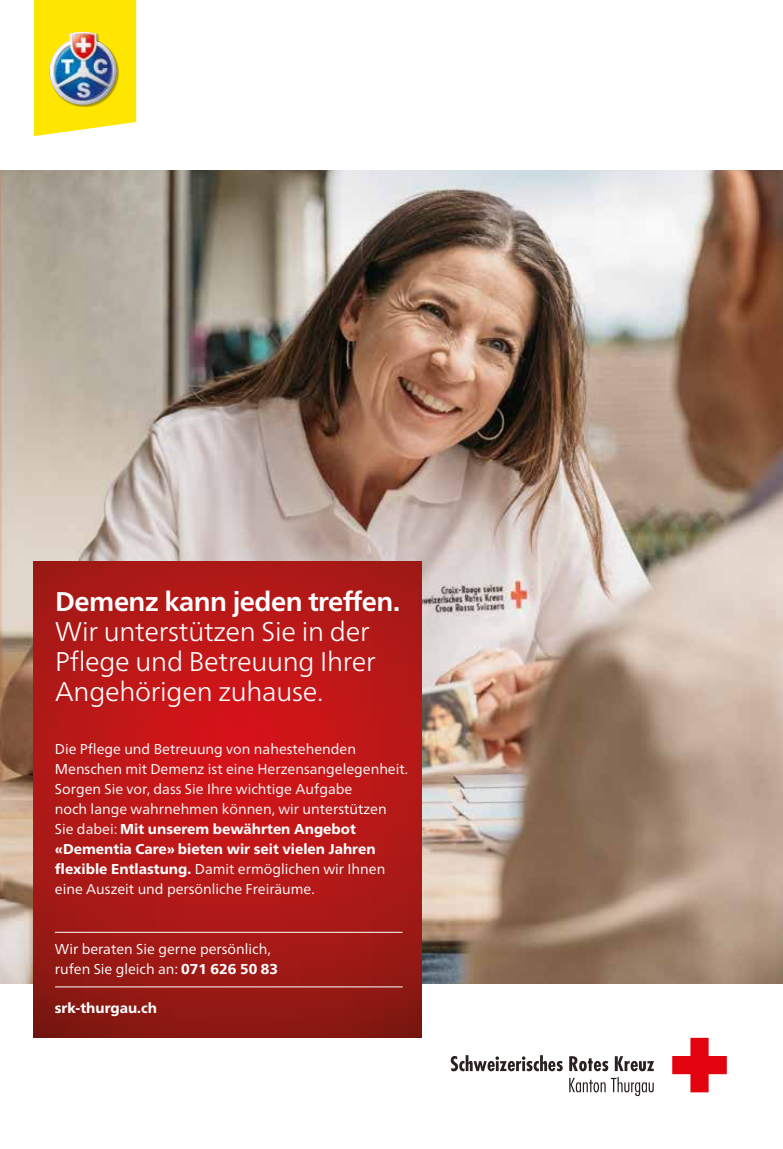
<style>
.page{position:relative;width:783px;height:1149px;background:#fff}
.page>*{position:absolute;margin:0;border:0;box-sizing:border-box;transform-origin:0 0}
.t1{font:300 27px/30px "Frutiger Neue LT Pro";letter-spacing:-.01em;color:#fff}
.t2{font:700 27px "Frutiger Neue LT Pro";letter-spacing:-.02em;color:#fff}
.t3{font:14.25px/20px "Frutiger Neue LT Pro";color:#fff}
.t4{font:800 14.25px "Frutiger Neue LT Pro";color:#fff}
.s1{font-weight:800}
</style>
<div class="page">
<svg style="left:34px;top:0;width:102px;height:136px;background:#ffe817"></svg>
<div style="left:46px;top:28px;width:76px;height:81px;background:#ffe600"></div>
<img style="left:73px;top:31px;width:46px;height:76px">
<img style="left:49px;top:32px;width:68px;height:73px">
<img style="left:0;top:170px;width:782px;height:813px">
<svg style="left:33px;top:562px;width:388px;height:474px;background:#b11817"></svg>
<svg style="left:672px;top:1037px;width:54px;height:54px"></svg>
<svg style="left:450px;top:1055px;width:112px;height:15px"></svg>
<svg style="left:569px;top:1056px;width:39px;height:14px"></svg>
<svg style="left:614px;top:1056px;width:40px;height:14px"></svg>
<svg style="left:569px;top:1077px;width:84px;height:18px"></svg>
<hr style="left:55px;top:931px;width:347px;height:1px;background:#fff">
<hr style="left:55px;top:986px;width:347px;height:1px;background:#fff">
<h1 class="t2" style="left:55px;top:585px;width:346px">Demenz kann jeden treffen.</h1>
<h1 class="t1" style="left:55px;top:616px;width:322px">Wir unterstützen Sie in der<br>Pflege und Betreuung Ihrer<br>Angehörigen zuhause.</h1>
<p class="t3" style="left:55px;top:739px;width:355px">Die Pflege und Betreuung von nahestehenden Menschen mit Demenz ist eine Herzensangelegenheit.<br>Sorgen Sie vor, dass Sie Ihre wichtige Aufgabe<br>noch lange wahrnehmen können, wir unterstützen Sie dabei: <span class="s1">Mit unserem bewährten Angebot «Dementia Care» bieten wir seit vielen Jahren flexible Entlastung.</span> Damit ermöglichen wir Ihnen eine Auszeit und persönliche Freiräume.</p>
<p class="t3" style="left:55px;top:938px;width:225px">Wir beraten Sie gerne persönlich, rufen Sie gleich an: <span class="s1">071 626 50 83</span></p>
<p class="t4" style="left:55px;top:999px;width:104px">srk-thurgau.ch</p>
</div>
